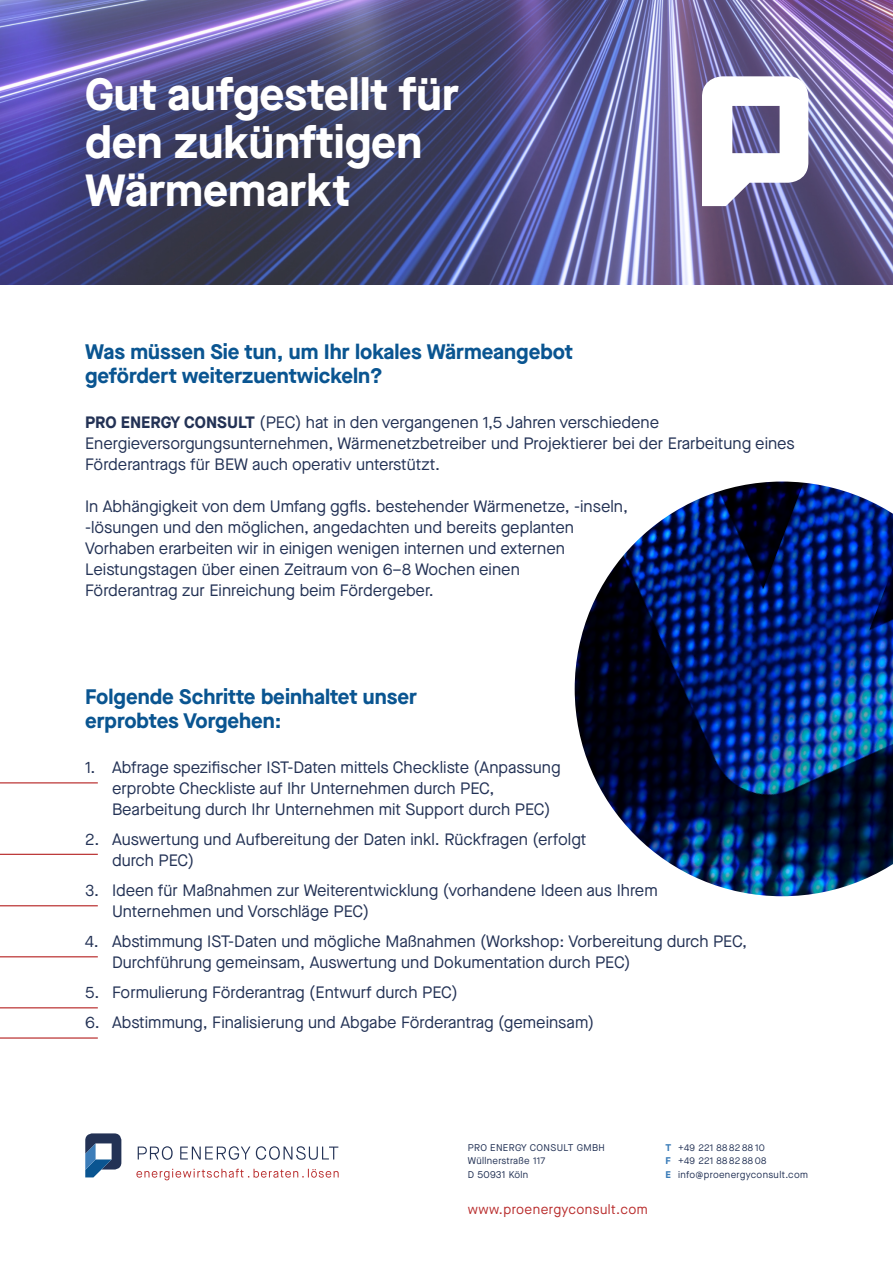
<style>
.page{position:relative;width:893px;height:1263px;background:#fff}
.page>*{position:absolute;margin:0;border:0;box-sizing:border-box;transform-origin:0 0}
.t1{font:700 45px/48px "Maison Neue";color:#fff}
.t2{font:700 21px/24px "Maison Neue";color:#0a5591}
.t3{font:16.5px/21px "Maison Neue";color:#233255}
.t4{font:13.5px "Maison Neue";letter-spacing:.035em;color:#b92d2d}
.t5{font:9.75px/13.5px "Maison Neue";letter-spacing:.035em;color:#233255}
.s1{font-weight:700}
.s2{font-weight:700;color:#3c7db9}
</style>
<div class="page">
<img style="left:0;top:0;width:893px;height:285px">
<svg style="left:702px;top:76px;width:106px;height:130px"></svg>
<img style="left:575px;top:481px;width:318px;height:415px">
<hr style="left:0;top:782px;width:98px;height:1px;background:#b92d2d">
<hr style="left:0;top:854px;width:98px;height:1px;background:#b92d2d">
<hr style="left:0;top:905px;width:98px;height:1px;background:#b92d2d">
<hr style="left:0;top:956px;width:98px;height:1px;background:#b92d2d">
<hr style="left:0;top:1007px;width:98px;height:1px;background:#b92d2d">
<hr style="left:0;top:1037px;width:98px;height:2px;background:#b92d2d">
<svg style="left:136px;top:1169px;width:203px;height:11px"></svg>
<svg style="left:138px;top:1146px;width:200px;height:14px"></svg>
<svg style="left:85px;top:1133px;width:36px;height:44px"></svg>
<h1 class="t1" style="left:85px;top:75px;width:375px">Gut aufgestellt für den zukünftigen<br>Wärmemarkt</h1>
<p class="t2" style="left:85px;top:342px;width:489px">Was müssen Sie tun, um Ihr lokales Wärmeangebot gefördert weiterzuentwickeln?</p>
<p class="t3" style="left:85px;top:414px;width:711px"><span class="s1">PRO ENERGY CONSULT</span> (PEC) hat in den vergangenen 1,5 Jahren verschiedene<br>Energieversorgungsunternehmen, Wärmenetzbetreiber und Projektierer bei der Erarbeitung eines<br>Förderantrags für BEW auch operativ unterstützt.</p>
<p class="t3" style="left:85px;top:498px;width:544px">In Abhängigkeit von dem Umfang ggfls. bestehender Wärmenetze, -inseln, -lösungen und den möglichen, angedachten und bereits geplanten Vorhaben erarbeiten wir in einigen wenigen internen und externen Leistungstagen über einen Zeitraum von 6–8 Wochen einen<br>Förderantrag zur Einreichung beim Fördergeber.</p>
<p class="t2" style="left:85px;top:687px;width:334px">Folgende Schritte beinhaltet unser erprobtes Vorgehen:</p>
<p class="t3" style="left:112px;top:759px;width:450px;text-indent:-27px">1. Abfrage spezifischer IST-Daten mittels Checkliste (Anpassung erprobte Checkliste auf Ihr Unternehmen durch PEC,<br>Bearbeitung durch Ihr Unternehmen mit Support durch PEC)</p>
<p class="t3" style="left:112px;top:831px;width:476px;text-indent:-27px">2. Auswertung und Aufbereitung der Daten inkl. Rückfragen (erfolgt durch PEC)</p>
<p class="t3" style="left:112px;top:882px;width:547px;text-indent:-27px">3. Ideen für Maßnahmen zur Weiterentwicklung (vorhandene Ideen aus Ihrem<br>Unternehmen und Vorschläge PEC)</p>
<p class="t3" style="left:112px;top:933px;width:637px;text-indent:-27px">4. Abstimmung IST-Daten und mögliche Maßnahmen (Workshop: Vorbereitung durch PEC,<br>Durchführung gemeinsam, Auswertung und Dokumentation durch PEC)</p>
<p class="t3" style="left:85px;top:984px;width:374px">5. Formulierung Förderantrag (Entwurf durch PEC)</p>
<p class="t3" style="left:85px;top:1014px;width:510px">6. Abstimmung, Finalisierung und Abgabe Förderantrag (gemeinsam)</p>
<p class="t5" style="left:468px;top:1141px;width:139px">PRO ENERGY CONSULT GMBH<br>Wüllnerstraße 117<br>D 50931 Köln</p>
<p class="t5" style="left:665px;top:1141px;width:144px"><span class="s2">T</span> +49 221 88 82 88 10<br><span class="s2">F</span> +49 221 88 82 88 08<br><span class="s2">E</span> info@proenergyconsult.com</p>
<p class="t4" style="left:468px;top:1204px;width:181px">www.proenergyconsult.com</p>
</div>
